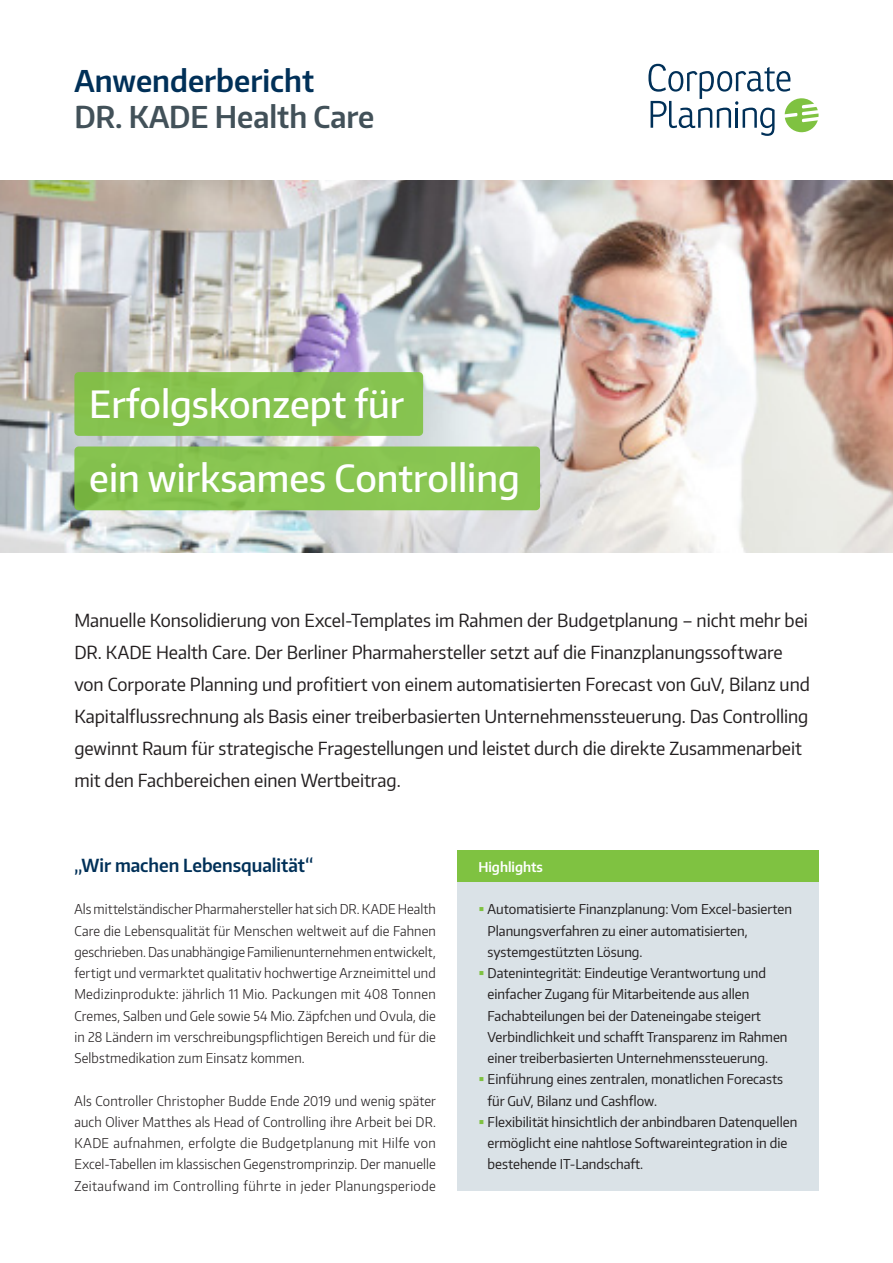
<style>
.page{position:relative;width:893px;height:1263px;background:#fff}
.page>*{position:absolute;margin:0;border:0;box-sizing:border-box;transform-origin:0 0}
.HEADLINE{font:37.5px "Encode CP Medium";color:#fff}
.t1{font:700 30px "Encode CP Semi";color:#425159}
.t2{font:700 30px "Encode CP Semi";color:#003058}
.BODY{font:18px/32px "Encode CP Regular";letter-spacing:-.005em;color:#231f20}
.BODY-2{font:700 18px "Encode CP Semi";color:#003058}
.BODY-3{font:13.5px/21.3px "Encode CP Light";letter-spacing:.02em;color:#231f20;text-align:justify}
.t3{font:13.5px/21.3px "Encode CP Regular";color:#231f20}
.t4{font:700 13.5px "Encode CP Semi";color:#fff}
.s1{color:#7fc241}
</style>
<div class="page">
<img style="left:0;top:181px;width:893px;height:372px">
<div style="left:457px;top:850px;width:362px;height:341px;background:#dae2e7"></div>
<div style="left:457px;top:850px;width:362px;height:32px;background:#7fc241"></div>
<svg style="left:648px;top:64px;width:171px;height:72px"></svg>
<div style="left:74px;top:372px;width:349px;height:64px;background:#87c34f;border-radius:4px"></div>
<div style="left:74px;top:446px;width:466px;height:64px;background:#88c551;border-radius:4px"></div>
<p class="t2" style="left:74px;top:61px;width:241px">Anwenderbericht</p>
<p class="t1" style="left:74px;top:97px;width:301px">DR. KADE Health Care</p>
<p class="HEADLINE" style="left:89px;top:379px;width:316px">Erfolgskonzept für</p>
<p class="HEADLINE" style="left:89px;top:454px;width:432px">ein wirksames Controlling</p>
<p class="BODY" style="left:74px;top:604px;width:737px">Manuelle Konsolidierung von Excel-Templates im Rahmen der Budgetplanung – nicht mehr bei DR. KADE Health Care. Der Berliner Pharmahersteller setzt auf die Finanzplanungssoftware von Corporate Planning und profitiert von einem automatisierten Forecast von GuV, Bilanz und Kapitalflussrechnung als Basis einer treiberbasierten Unternehmenssteuerung. Das Controlling gewinnt Raum für strategische Fragestellungen und leistet durch die direkte Zusammenarbeit mit den Fachbereichen einen Wertbeitrag.</p>
<p class="BODY-2" style="left:74px;top:853px;width:240px">„Wir machen Lebensqualität“</p>
<p class="BODY-3" style="left:74px;top:898px;width:363px">Als mittelständischer Pharmahersteller hat sich DR. KADE Health Care die Lebensqualität für Menschen weltweit auf die Fahnen geschrieben. Das unabhängige Familienunternehmen entwickelt, fertigt und vermarktet qualitativ hochwertige Arzneimittel und Medizinprodukte: jährlich 11 Mio. Packungen mit 408 Tonnen Cremes, Salben und Gele sowie 54 Mio. Zäpfchen und Ovula, die in 28 Ländern im verschreibungspflichtigen Bereich und für die Selbstmedikation zum Einsatz kommen.</p>
<p class="BODY-3" style="left:74px;top:1089px;width:363px">Als Controller Christopher Budde Ende 2019 und wenig später auch Oliver Matthes als Head of Controlling ihre Arbeit bei DR.<br>KADE aufnahmen, erfolgte die Budgetplanung mit Hilfe von Excel-Tabellen im klassischen Gegenstromprinzip. Der manuelle Zeitaufwand im Controlling führte in jeder Planungsperiode</p>
<p class="t4" style="left:478px;top:858px;width:66px">Highlights</p>
<p class="t3" style="left:488px;top:898px;width:306px;text-indent:-9px"><span class="s1">▪</span> Automatisierte Finanzplanung: Vom Excel-basierten<br>Planungsverfahren zu einer automatisierten, systemgestützten Lösung.</p>
<p class="t3" style="left:488px;top:962px;width:301px;text-indent:-9px"><span class="s1">▪</span> Datenintegrität: Eindeutige Verantwortung und einfacher Zugang für Mitarbeitende aus allen Fachabteilungen bei der Dateneingabe steigert Verbindlichkeit und schafft Transparenz im Rahmen einer treiberbasierten Unternehmenssteuerung.</p>
<p class="t3" style="left:488px;top:1068px;width:297px;text-indent:-9px"><span class="s1">▪</span> Einführung eines zentralen, monatlichen Forecasts für GuV, Bilanz und Cashflow.</p>
<p class="t3" style="left:488px;top:1111px;width:311px;text-indent:-9px"><span class="s1">▪</span> Flexibilität hinsichtlich der anbindbaren Datenquellen ermöglicht eine nahtlose Softwareintegration in die bestehende IT-Landschaft.</p>
</div>
